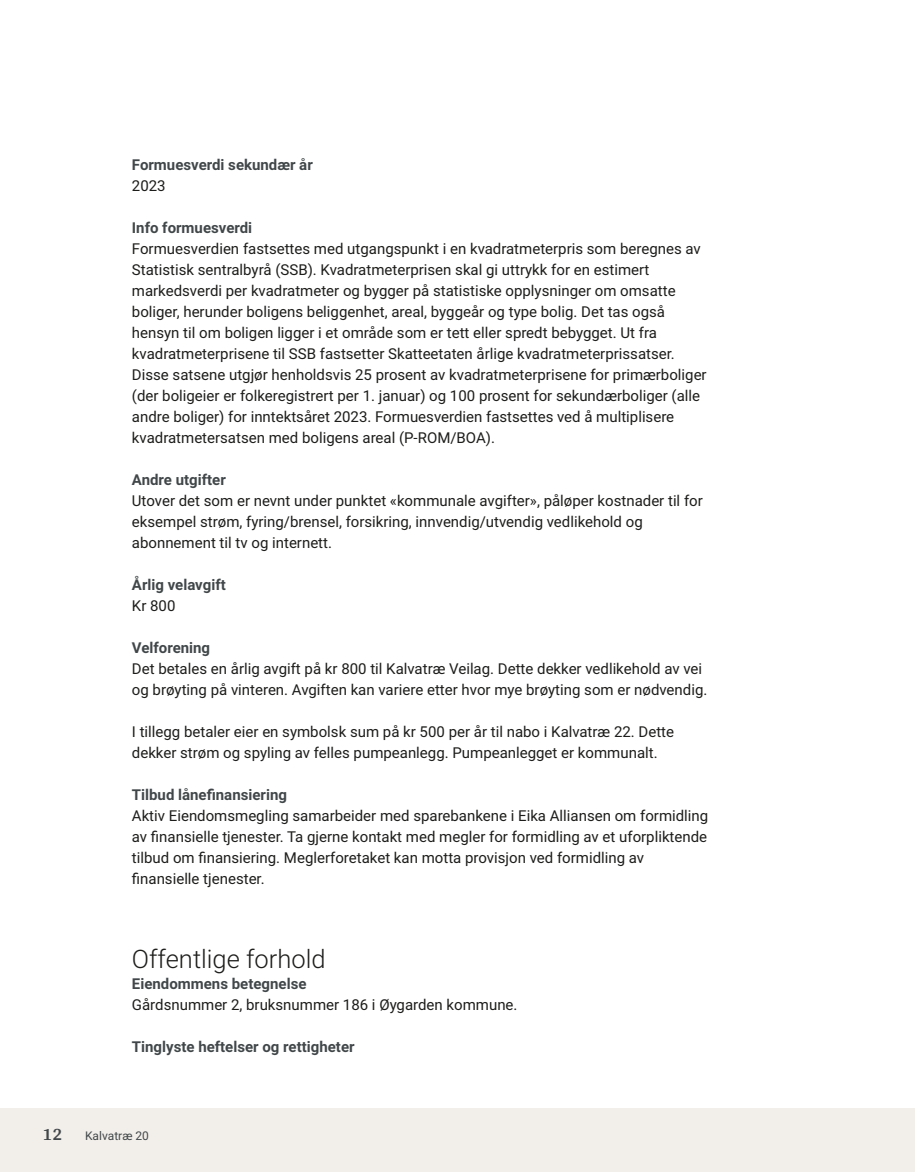
<style>
.page{position:relative;width:915px;height:1172px;background:#fff}
.page>*{position:absolute;margin:0;border:0;box-sizing:border-box;transform-origin:0 0}
.t1{font:300 25.5px "Roboto Vitec";color:#1d1d1b}
.t2{font:700 18px "Arya";color:#414749}
.t3{font:15px/21px "Roboto Vitec";color:#1d1d1b}
.t4{font:700 15px "Roboto Vitec";color:#414749}
.t5{font:12px "Roboto Vitec";color:#414749}
</style>
<div class="page">
<div style="left:0;top:1108px;width:914px;height:64px;background:#f2eeea"></div>
<p class="t4" style="left:132px;top:154px;width:182px">Formuesverdi sekundær år</p>
<p class="t3" style="left:132px;top:174px;width:35px">2023</p>
<p class="t4" style="left:132px;top:217px;width:122px">Info formuesverdi</p>
<p class="t3" style="left:132px;top:237px;width:576px">Formuesverdien fastsettes med utgangspunkt i en kvadratmeterpris som beregnes av Statistisk sentralbyrå (SSB). Kvadratmeterprisen skal gi uttrykk for en estimert markedsverdi per kvadratmeter og bygger på statistiske opplysninger om omsatte boliger, herunder boligens beliggenhet, areal, byggeår og type bolig. Det tas også hensyn til om boligen ligger i et område som er tett eller spredt bebygget. Ut fra kvadratmeterprisene til SSB fastsetter Skatteetaten årlige kvadratmeterprissatser.<br>Disse satsene utgjør henholdsvis 25 prosent av kvadratmeterprisene for primærboliger (der boligeier er folkeregistrert per 1. januar) og 100 prosent for sekundærboliger (alle andre boliger) for inntektsåret 2023. Formuesverdien fastsettes ved å multiplisere kvadratmetersatsen med boligens areal (P‑ROM/ BOA).</p>
<p class="t4" style="left:132px;top:469px;width:95px">Andre utgifter</p>
<p class="t3" style="left:132px;top:489px;width:572px">Utover det som er nevnt under punktet «kommunale avgifter», påløper kostnader til for eksempel strøm, fyring/ brensel, forsikring, innvendig/ utvendig vedlikehold og abonnement til tv og internett.</p>
<p class="t4" style="left:132px;top:574px;width:95px">Årlig velavgift</p>
<p class="t3" style="left:132px;top:594px;width:45px">Kr 800</p>
<p class="t4" style="left:132px;top:637px;width:80px">Velforening</p>
<p class="t3" style="left:132px;top:657px;width:576px">Det betales en årlig avgift på kr 800 til Kalvatræ Veilag. Dette dekker vedlikehold av vei og brøyting på vinteren. Avgiften kan variere etter hvor mye brøyting som er nødvendig.</p>
<p class="t3" style="left:132px;top:720px;width:543px">I tillegg betaler eier en symbolsk sum på kr 500 per år til nabo i Kalvatræ 22. Dette dekker strøm og spyling av felles pumpeanlegg. Pumpeanlegget er kommunalt.</p>
<p class="t4" style="left:132px;top:784px;width:156px">Tilbud lånefinansiering</p>
<p class="t3" style="left:132px;top:804px;width:577px">Aktiv Eiendomsmegling samarbeider med sparebankene i Eika Alliansen om formidling av finansielle tjenester. Ta gjerne kontakt med megler for formidling av et uforpliktende tilbud om finansiering. Meglerforetaket kan motta provisjon ved formidling av finansielle tjenester.</p>
<h1 class="t1" style="left:132px;top:941px;width:195px">Offentlige forhold</h1>
<p class="t4" style="left:132px;top:973px;width:176px">Eiendommens betegnelse</p>
<p class="t3" style="left:132px;top:993px;width:387px">Gårdsnummer 2, bruksnummer 186 i Øygarden kommune.</p>
<p class="t4" style="left:132px;top:1036px;width:224px">Tinglyste heftelser og rettigheter</p>
<p class="t2" style="left:43px;top:1123px;width:21px">12</p>
<p class="t5" style="left:85px;top:1127px;width:65px">Kalvatræ 20</p>
</div>
